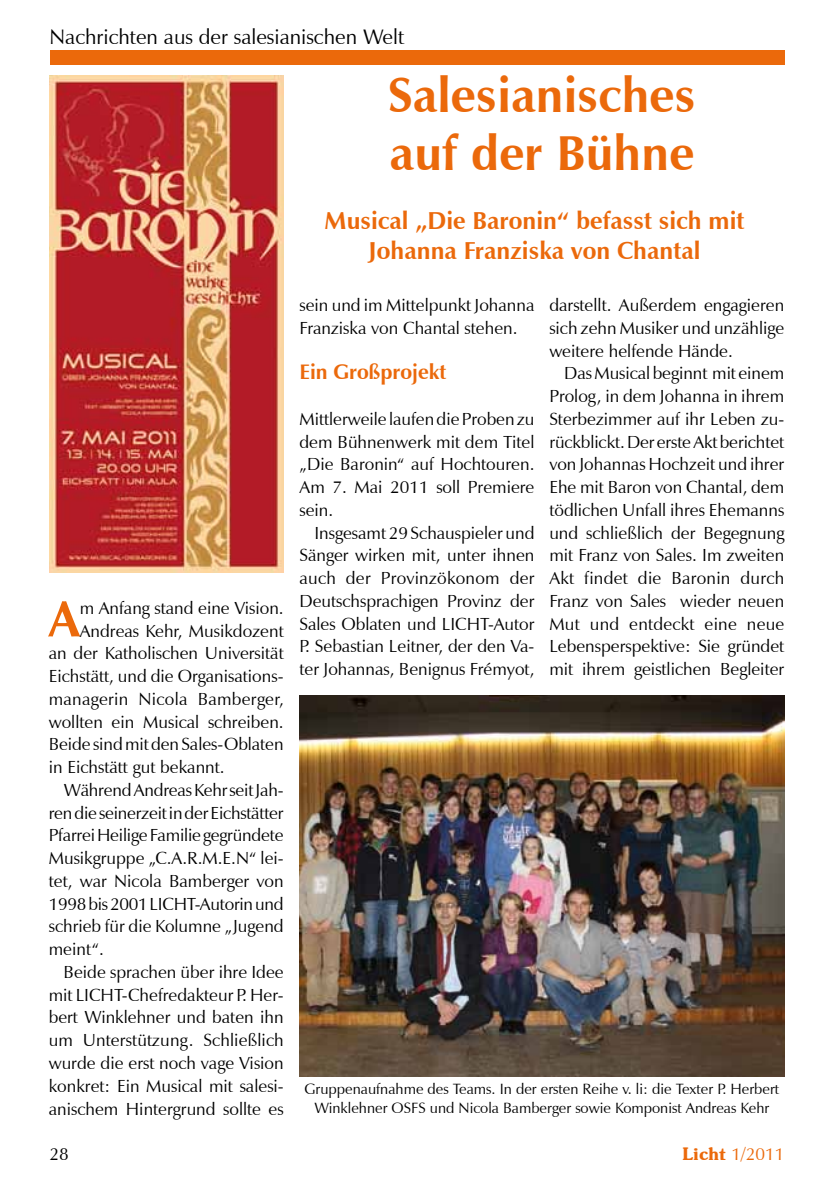
<style>
.page{position:relative;width:834px;height:1201px;background:#fff}
.page>*{position:absolute;margin:0;border:0;box-sizing:border-box;transform-origin:0 0}
.t1{font:700 50.75px "Zapf Humanist 601 BT";color:#eb690b}
.t2{font:700 49px/58.8px "Zapf Humanist 601 BT";color:#eb690b}
.t3{font:700 24.5px/29.4px "Zapf Humanist 601 BT";color:#eb690b;text-align:center}
.t4{font:21px "Zapf Humanist 601 BT";color:#000}
.t5{font:700 21px "Zapf Humanist 601 BT";color:#eb690b}
.t6{font:17.5px/22.8px "Zapf Humanist 601 BT";color:#000;text-align:justify}
.t7{font:17.5px "Zapf Humanist 601 BT";color:#eb690b}
.t8{font:14.88px/19.2px "Zapf Humanist 601 BT";color:#000;text-align:center}
.s1{font-family:"Souvenir IT Cby BT";font-weight:600}
</style>
<div class="page">
<div style="left:50px;top:50px;width:734px;height:14px;background:#eb690b"></div>
<img style="left:50px;top:76px;width:234px;height:496px">
<img style="left:299px;top:695px;width:485px;height:381px">
<p class="t4" style="left:50px;top:24px;width:356px">Nachrichten aus der salesianischen Welt</p>
<h2 class="t2" style="left:388px;top:65px;width:309px">Salesianisches auf der Bühne</h2>
<h3 class="t3" style="left:324px;top:206px;width:421px">Musical „Die Baronin“ befasst sich mit<br>Johanna Franziska von Chantal</h3>
<h1 class="t1" style="left:49px;top:587px;width:32px">A</h1>
<p class="t6" style="left:80px;top:596px;width:205px">m Anfang stand eine Vision.</p>
<p class="t6" style="left:80px;top:619px;width:205px">Andreas Kehr, Musikdozent</p>
<p class="t6" style="left:49px;top:642px;width:236px">an der Katholischen Universität</p>
<p class="t6" style="left:49px;top:664px;width:236px">Eichstätt, und die Organisations-</p>
<p class="t6" style="left:49px;top:687px;width:236px">managerin Nicola Bamberger,</p>
<p class="t6" style="left:49px;top:710px;width:236px">wollten ein Musical schreiben.</p>
<p class="t6" style="left:49px;top:733px;width:236px">Beide sind mit den Sales-Oblaten</p>
<p class="t6" style="left:49px;top:755px;width:177px">in Eichstätt gut bekannt.</p>
<p class="t6" style="left:64px;top:778px;width:221px">Während Andreas Kehr seit Jah-</p>
<p class="t6" style="left:49px;top:801px;width:236px">ren die seinerzeit in der Eichstätter</p>
<p class="t6" style="left:49px;top:824px;width:236px">Pfarrei Heilige Familie gegründete</p>
<p class="t6" style="left:49px;top:846px;width:236px">Musikgruppe „C.A.R.M.E.N“ lei-</p>
<p class="t6" style="left:49px;top:869px;width:236px">tet, war Nicola Bamberger von</p>
<p class="t6" style="left:49px;top:892px;width:236px">1998 bis 2001 LICHT-Autorin und</p>
<p class="t6" style="left:49px;top:915px;width:236px">schrieb für die Kolumne „Jugend</p>
<p class="t6" style="left:49px;top:937px;width:57px">meint“.</p>
<p class="t6" style="left:64px;top:960px;width:221px">Beide sprachen über ihre Idee</p>
<p class="t6" style="left:49px;top:983px;width:236px">mit LICHT-Chefredakteur P. Her-</p>
<p class="t6" style="left:49px;top:1006px;width:236px">bert Winklehner und baten ihn</p>
<p class="t6" style="left:49px;top:1028px;width:236px">um Unterstützung. Schließlich</p>
<p class="t6" style="left:49px;top:1051px;width:236px">wurde die erst noch vage Vision</p>
<p class="t6" style="left:49px;top:1074px;width:236px">konkret: Ein Musical mit salesi-</p>
<p class="t6" style="left:49px;top:1097px;width:236px">anischem Hintergrund sollte es</p>
<p class="t6" style="left:299px;top:294px;width:236px">sein und im Mittelpunkt Johanna<br>Franziska von Chantal stehen.</p>
<p class="t5" style="left:299px;top:359px;width:148px">Ein Großprojekt</p>
<p class="t6" style="left:299px;top:407px;width:236px">Mittlerweile laufen die Proben zu dem Bühnenwerk mit dem Titel „Die Baronin“ auf Hochtouren.<br>Am 7. Mai 2011 soll Premiere sein.</p>
<p class="t6" style="left:299px;top:521px;width:236px;text-indent:15px">Insgesamt 29 Schauspieler und Sänger wirken mit, unter ihnen auch der Provinzökonom der Deutschsprachigen Provinz der Sales Oblaten und LICHT-Autor P. Sebastian Leitner, der den Va&shy;ter Johannas, Benignus Frémyot,</p>
<p class="t6" style="left:549px;top:294px;width:236px">darstellt. Außerdem engagieren sich zehn Musiker und unzählige weitere helfende Hände.</p>
<p class="t6" style="left:549px;top:362px;width:236px;text-indent:15px">Das Musical beginnt mit einem Prolog, in dem Johanna in ihrem Sterbezimmer auf ihr Leben zu&shy;rückblickt. Der erste Akt berichtet von Johannas Hochzeit und ihrer Ehe mit Baron von Chantal, dem tödlichen Unfall ihres Ehemanns und schließlich der Begegnung mit Franz von Sales. Im zweiten Akt findet die Baronin durch Franz von Sales wieder neuen Mut und entdeckt eine neue Lebensperspektive: Sie gründet mit ihrem geistlichen Begleiter</p>
<p class="t8" style="left:304px;top:1079px;width:476px">Gruppenaufnahme des Teams. In der ersten Reihe v. li: die Texter P. Herbert<br>Winklehner OSFS und Nicola Bamberger sowie Komponist Andreas Kehr</p>
<p class="t6" style="left:50px;top:1142px;width:21px">28</p>
<p class="t7" style="left:682px;top:1142px;width:103px"><span class="s1">Licht</span> 1/2011</p>
</div>
